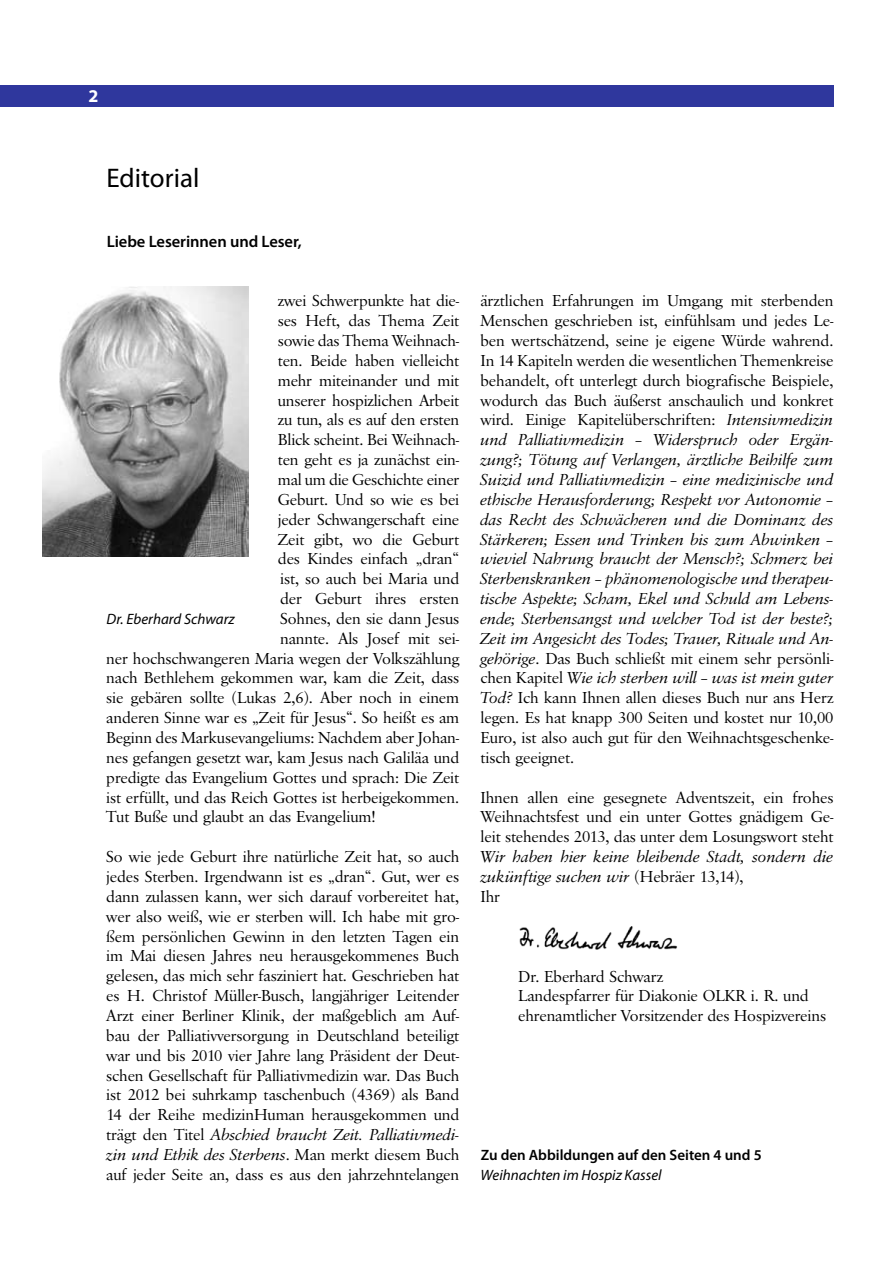
<style>
.page{position:relative;width:893px;height:1263px;background:#fff}
.page>*{position:absolute;margin:0;border:0;box-sizing:border-box;transform-origin:0 0}
.t1{font:27px "Myriad Pro";color:#000}
.t2{font:700 18px "Myriad Pro";color:#fff}
.t3{font:16.5px/19.8px "Savoy";letter-spacing:-.005em;color:#000;text-align:justify}
.t4{font:italic 16.5px/19.8px "Savoy";letter-spacing:-.005em;color:#000;text-align:justify}
.t5{font:600 16.5px "Myriad Pro";letter-spacing:-.005em;color:#000}
.t6{font:italic 15px "Myriad Pro";color:#000}
.t7{font:600 15px "Myriad Pro";color:#000}
.s1{font-style:italic}
.s2{font-style:normal}
</style>
<div class="page">
<div style="left:0;top:85px;width:833px;height:21px;background:#2f379d"></div>
<img style="left:519px;top:926px;width:158px;height:24px">
<img style="left:43px;top:286px;width:205px;height:271px">
<p class="t2" style="left:89px;top:84px;width:11px">2</p>
<h1 class="t1" style="left:106px;top:161px;width:94px">Editorial</h1>
<p class="t5" style="left:107px;top:231px;width:196px">Liebe Leserinnen und Leser,</p>
<p class="t3" style="left:278px;top:291px;width:183px">zwei Schwerpunkte hat die-</p>
<p class="t3" style="left:278px;top:311px;width:183px">ses Heft, das Thema Zeit</p>
<p class="t3" style="left:278px;top:331px;width:183px">sowie das Thema Weihnach-</p>
<p class="t3" style="left:278px;top:351px;width:183px">ten. Beide haben vielleicht</p>
<p class="t3" style="left:278px;top:370px;width:183px">mehr miteinander und mit</p>
<p class="t3" style="left:278px;top:390px;width:183px">unserer hospizlichen Arbeit</p>
<p class="t3" style="left:278px;top:410px;width:183px">zu tun, als es auf den ersten</p>
<p class="t3" style="left:278px;top:430px;width:183px">Blick scheint. Bei Weihnach-</p>
<p class="t3" style="left:278px;top:450px;width:183px">ten geht es ja zunächst ein-</p>
<p class="t3" style="left:278px;top:470px;width:183px">mal um die Geschichte einer</p>
<p class="t3" style="left:278px;top:490px;width:183px">Geburt. Und so wie es bei</p>
<p class="t3" style="left:278px;top:509px;width:183px">jeder Schwangerschaft eine</p>
<p class="t3" style="left:278px;top:529px;width:183px">Zeit gibt, wo die Geburt</p>
<p class="t3" style="left:278px;top:549px;width:183px">des Kindes einfach „dran“</p>
<p class="t3" style="left:280px;top:569px;width:181px">ist, so auch bei Maria und</p>
<p class="t3" style="left:280px;top:589px;width:181px">der Geburt ihres ersten</p>
<p class="t3" style="left:280px;top:609px;width:181px">Sohnes, den sie dann Jesus</p>
<p class="t3" style="left:280px;top:628px;width:181px">nannte. Als Josef mit sei-</p>
<p class="t3" style="left:106px;top:648px;width:354px">ner hochschwangeren Maria wegen der Volkszählung</p>
<p class="t3" style="left:106px;top:668px;width:354px">nach Bethlehem gekommen war, kam die Zeit, dass</p>
<p class="t3" style="left:106px;top:688px;width:354px">sie gebären sollte (Lukas 2,6). Aber noch in einem</p>
<p class="t3" style="left:106px;top:708px;width:354px">anderen Sinne war es „Zeit für Jesus“. So heißt es am</p>
<p class="t3" style="left:106px;top:728px;width:354px">Beginn des Markusevangeliums: Nachdem aber Johan-</p>
<p class="t3" style="left:106px;top:748px;width:354px">nes gefangen gesetzt war, kam Jesus nach Galiläa und</p>
<p class="t3" style="left:106px;top:767px;width:354px">predigte das Evangelium Gottes und sprach: Die Zeit</p>
<p class="t3" style="left:106px;top:787px;width:354px">ist erfüllt, und das Reich Gottes ist herbeigekommen.</p>
<p class="t3" style="left:106px;top:807px;width:271px">Tut Buße und glaubt an das Evangelium!</p>
<p class="t3" style="left:106px;top:847px;width:355px">So wie jede Geburt ihre natürliche Zeit hat, so auch jedes Sterben. Irgendwann ist es „dran“. Gut, wer es dann zulassen kann, wer sich darauf vorbereitet hat, wer also weiß, wie er sterben will. Ich habe mit gro&shy;ßem persönlichen Gewinn in den letzten Tagen ein im Mai diesen Jahres neu herausgekommenes Buch gelesen, das mich sehr fasziniert hat. Geschrieben hat es H. Christof Müller-Busch, langjähriger Leitender Arzt einer Berliner Klinik, der maßgeblich am Auf&shy;bau der Palliativversorgung in Deutschland beteiligt war und bis 2010 vier Jahre lang Präsident der Deut&shy;schen Gesellschaft für Palliativmedizin war. Das Buch ist 2012 bei suhrkamp taschenbuch (4369) als Band 14 der Reihe medizinHuman herausgekommen und trägt den Titel <span class="s1">Abschied braucht Zeit. Palliativmedi&shy;zin und Ethik des Sterbens</span>. Man merkt diesem Buch auf jeder Seite an, dass es aus den jahrzehntelangen</p>
<p class="t6" style="left:107px;top:610px;width:130px">Dr. Eberhard Schwarz</p>
<p class="t4" style="left:480px;top:291px;width:355px"><span class="s2">ärztlichen Erfahrungen im Umgang mit sterbenden Menschen geschrieben ist, einfühlsam und jedes Le&shy;ben wertschätzend, seine je eigene Würde wahrend.<br>In 14 Kapiteln werden die wesentlichen Themenkreise behandelt, oft unterlegt durch biografische Beispiele, wodurch das Buch äußerst anschaulich und konkret wird. Einige Kapitelüberschriften:</span> Intensivmedizin und Palliativmedizin – Widerspruch oder Ergän&shy;zung?; Tötung auf Verlangen, ärztliche Beihilfe zum Suizid und Palliativmedizin – eine medizinische und ethische Herausforderung; Respekt vor Autonomie – das Recht des Schwächeren und die Dominanz des Stärkeren; Essen und Trinken bis zum Abwinken – wieviel Nahrung braucht der Mensch?; Schmerz bei Sterbenskranken – phänomenologische und therapeu&shy;tische Aspekte; Scham, Ekel und Schuld am Lebens&shy;ende; Sterbensangst und welcher Tod ist der beste?; Zeit im Angesicht des Todes; Trauer, Rituale und An&shy;gehörige<span class="s2">. Das Buch schließt mit einem sehr persönli&shy;chen Kapitel</span> Wie ich sterben will – was ist mein guter Tod? <span class="s2">Ich kann Ihnen allen dieses Buch nur ans Herz legen. Es hat knapp 300 Seiten und kostet nur 10,00<br>Euro, ist also auch gut für den Weihnachtsgeschenke&shy;tisch geeignet.</span></p>
<p class="t3" style="left:480px;top:787px;width:354px">Ihnen allen eine gesegnete Adventszeit, ein frohes Weihnachtsfest und ein unter Gottes gnädigem Ge&shy;leit stehendes 2013, das unter dem Losungswort steht</p>
<p class="t4" style="left:480px;top:847px;width:354px;text-align:left">Wir haben hier keine bleibende Stadt, sondern die zukünftige suchen wir <span class="s2">(Hebräer 13,14),<br>Ihr</span></p>
<p class="t3" style="left:518px;top:966px;width:309px;text-align:left">Dr. Eberhard Schwarz<br>Landespfarrer für Diakonie OLKR i. R. und ehrenamtlicher Vorsitzender des Hospizvereins</p>
<p class="t7" style="left:481px;top:1146px;width:283px">Zu den Abbildungen auf den Seiten 4 und 5</p>
<p class="t6" style="left:481px;top:1166px;width:182px">Weihnachten im Hospiz Kassel</p>
</div>
